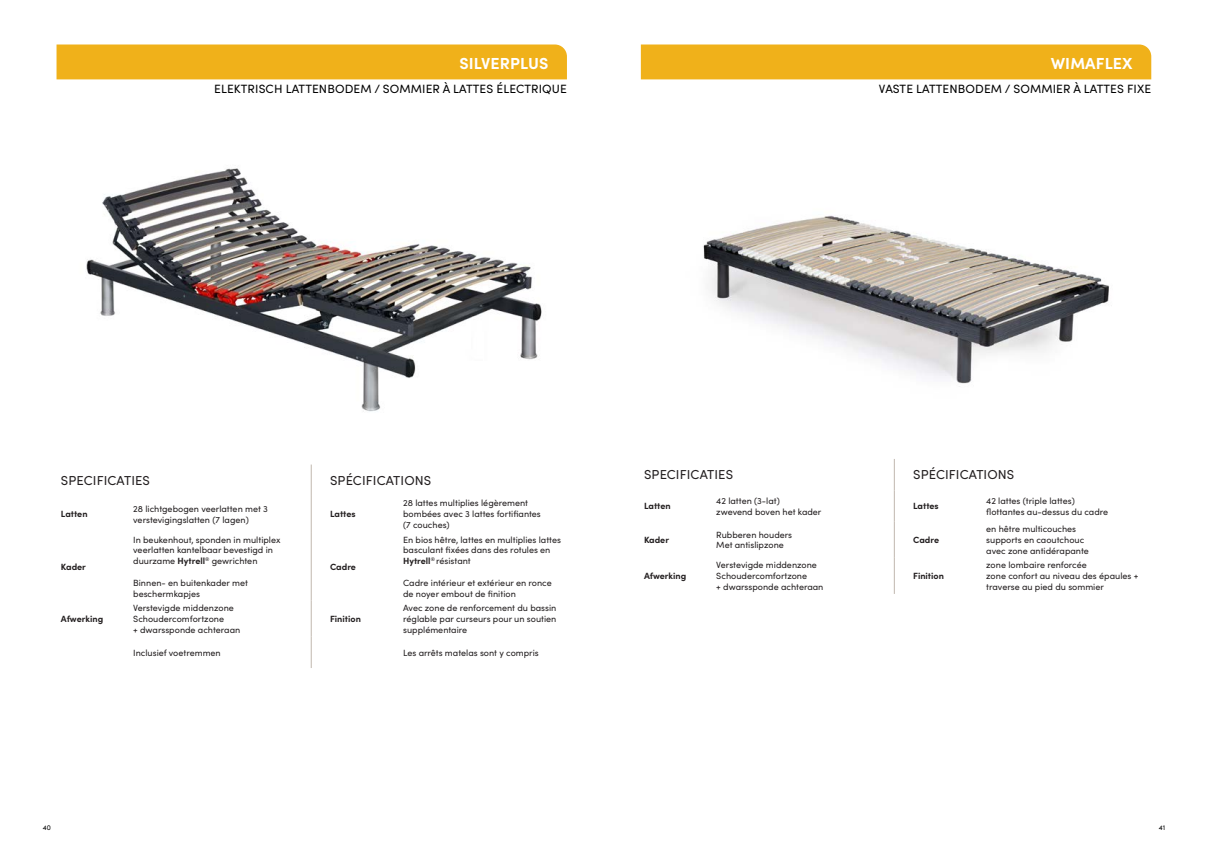
<style>
.page{position:relative;width:1208px;height:859px;background:#fff}
.page>*{position:absolute;margin:0;border:0;box-sizing:border-box;transform-origin:0 0}
.Titel_1{font:700 16px "Sofia Pro";letter-spacing:.01em;color:#fff}
.Titel_3{font:13px "Sofia Pro";letter-spacing:.01em;color:#231f20}
.Titel_2{font:12px "Sofia Pro";letter-spacing:.01em;color:#000}
.Doorlopende_tekst{font:9px/10.8px "Sofia Pro";color:#231f20}
.Doorlopende_tekst-2{font:700 9px "Sofia Pro";color:#231f20}
.t1{font:7px "Sofia Pro";color:#000}
.s1{font-weight:700}
</style>
<div class="page">
<img style="left:68px;top:79px;width:480px;height:333px">
<div style="left:57px;top:45px;width:510px;height:34px;background:#f0b11a"></div>
<hr style="left:311px;top:465px;width:1px;height:31px;background:#c1b7ae">
<hr style="left:311px;top:496px;width:1px;height:36px;background:#c1b7ae">
<hr style="left:311px;top:532px;width:1px;height:68px;background:#c1b7ae">
<hr style="left:311px;top:600px;width:1px;height:37px;background:#c1b7ae">
<hr style="left:311px;top:637px;width:1px;height:31px;background:#c1b7ae">
<img style="left:703px;top:215px;width:406px;height:172px">
<div style="left:641px;top:45px;width:510px;height:34px;background:#f0b11a"></div>
<hr style="left:894px;top:459px;width:1px;height:31px;background:#c1b7ae">
<hr style="left:894px;top:490px;width:1px;height:32px;background:#c1b7ae">
<hr style="left:894px;top:522px;width:1px;height:36px;background:#c1b7ae">
<hr style="left:894px;top:558px;width:1px;height:36px;background:#c1b7ae">
<p class="Titel_1" style="left:459px;top:51px;width:90px">SILVERPLUS</p>
<p class="Titel_2" style="left:214px;top:80px;width:354px">ELEKTRISCH LATTENBODEM / SOMMIER À LATTES ÉLECTRIQUE</p>
<p class="Titel_1" style="left:1050px;top:51px;width:83px">WIMAFLEX</p>
<p class="Titel_2" style="left:879px;top:80px;width:274px">VASTE LATTENBODEM / SOMMIER À LATTES FIXE</p>
<p class="Titel_3" style="left:61px;top:471px;width:91px">SPECIFICATIES</p>
<p class="Titel_3" style="left:330px;top:471px;width:103px">SPÉCIFICATIONS</p>
<p class="Doorlopende_tekst-2" style="left:61px;top:507px;width:28px">Latten</p>
<p class="Doorlopende_tekst" style="left:133px;top:503px;width:136px">28 lichtgebogen veerlatten met 3 verstevigingslatten (7 lagen)</p>
<p class="Doorlopende_tekst-2" style="left:330px;top:507px;width:27px">Lattes</p>
<p class="Doorlopende_tekst" style="left:403px;top:497px;width:139px">28 lattes multiplies légèrement bombées avec 3 lattes fortifiantes (7 couches)</p>
<p class="Doorlopende_tekst-2" style="left:61px;top:559px;width:27px">Kader</p>
<p class="Doorlopende_tekst" style="left:133px;top:533px;width:149px">In beukenhout, sponden in multiplex veerlatten kantelbaar bevestigd in duurzame <span class="s1">Hytrell</span><sup>®</sup> gewrichten</p>
<p class="Doorlopende_tekst" style="left:133px;top:577px;width:116px">Binnen- en buitenkader met beschermkapjes</p>
<p class="Doorlopende_tekst" style="left:403px;top:533px;width:159px">En bios hêtre, lattes en multiplies lattes basculant fixées dans des rotules en<br><span class="s1">Hytrell</span><sup>®</sup> résistant</p>
<p class="Doorlopende_tekst" style="left:403px;top:577px;width:150px">Cadre intérieur et extérieur en ronce de noyer embout de finition</p>
<p class="Doorlopende_tekst-2" style="left:330px;top:559px;width:27px">Cadre</p>
<p class="Doorlopende_tekst-2" style="left:61px;top:612px;width:44px">Afwerking</p>
<p class="Doorlopende_tekst" style="left:133px;top:602px;width:102px">Verstevigde middenzone</p>
<p class="Doorlopende_tekst" style="left:133px;top:613px;width:92px">Schoudercomfortzone</p>
<p class="Doorlopende_tekst" style="left:133px;top:624px;width:109px">+ dwarssponde achteraan</p>
<p class="Doorlopende_tekst-2" style="left:330px;top:612px;width:32px">Finition</p>
<p class="Doorlopende_tekst" style="left:403px;top:602px;width:155px;text-align:justify">Avec zone de renforcement du bassin réglable par curseurs pour un soutien supplémentaire</p>
<p class="Doorlopende_tekst" style="left:133px;top:646px;width:89px">Inclusief voetremmen</p>
<p class="Doorlopende_tekst" style="left:403px;top:646px;width:137px">Les arrêts matelas sont y compris</p>
<p class="Titel_3" style="left:644px;top:465px;width:91px">SPECIFICATIES</p>
<p class="Titel_3" style="left:913px;top:465px;width:103px">SPÉCIFICATIONS</p>
<p class="Doorlopende_tekst-2" style="left:644px;top:499px;width:28px">Latten</p>
<p class="Doorlopende_tekst" style="left:716px;top:495px;width:65px">42 latten (3-lat)</p>
<p class="Doorlopende_tekst" style="left:716px;top:506px;width:107px">zwevend boven het kader</p>
<p class="Doorlopende_tekst" style="left:986px;top:495px;width:90px">42 lattes (triple lattes)</p>
<p class="Doorlopende_tekst" style="left:986px;top:506px;width:123px">flottantes au-dessus du cadre</p>
<p class="Doorlopende_tekst-2" style="left:913px;top:499px;width:27px">Lattes</p>
<p class="Doorlopende_tekst-2" style="left:644px;top:533px;width:27px">Kader</p>
<p class="Doorlopende_tekst-2" style="left:644px;top:569px;width:44px">Afwerking</p>
<p class="Doorlopende_tekst" style="left:716px;top:529px;width:77px">Rubberen houders</p>
<p class="Doorlopende_tekst" style="left:716px;top:539px;width:69px">Met antislipzone</p>
<p class="Doorlopende_tekst" style="left:716px;top:559px;width:102px">Verstevigde middenzone</p>
<p class="Doorlopende_tekst" style="left:716px;top:570px;width:92px">Schoudercomfortzone</p>
<p class="Doorlopende_tekst" style="left:716px;top:581px;width:109px">+ dwarssponde achteraan</p>
<p class="Doorlopende_tekst-2" style="left:913px;top:533px;width:27px">Cadre</p>
<p class="Doorlopende_tekst-2" style="left:913px;top:569px;width:32px">Finition</p>
<p class="Doorlopende_tekst" style="left:986px;top:523px;width:91px">en hêtre multicouches</p>
<p class="Doorlopende_tekst" style="left:986px;top:534px;width:100px">supports en caoutchouc</p>
<p class="Doorlopende_tekst" style="left:986px;top:545px;width:104px">avec zone antidérapante</p>
<p class="Doorlopende_tekst" style="left:986px;top:559px;width:102px">zone lombaire renforcée</p>
<p class="Doorlopende_tekst" style="left:986px;top:570px;width:154px">zone confort au niveau des épaules + traverse au pied du sommier</p>
<p class="t1" style="left:43px;top:822px;width:10px">40</p>
<p class="t1" style="left:1158px;top:822px;width:8px">41</p>
</div>
